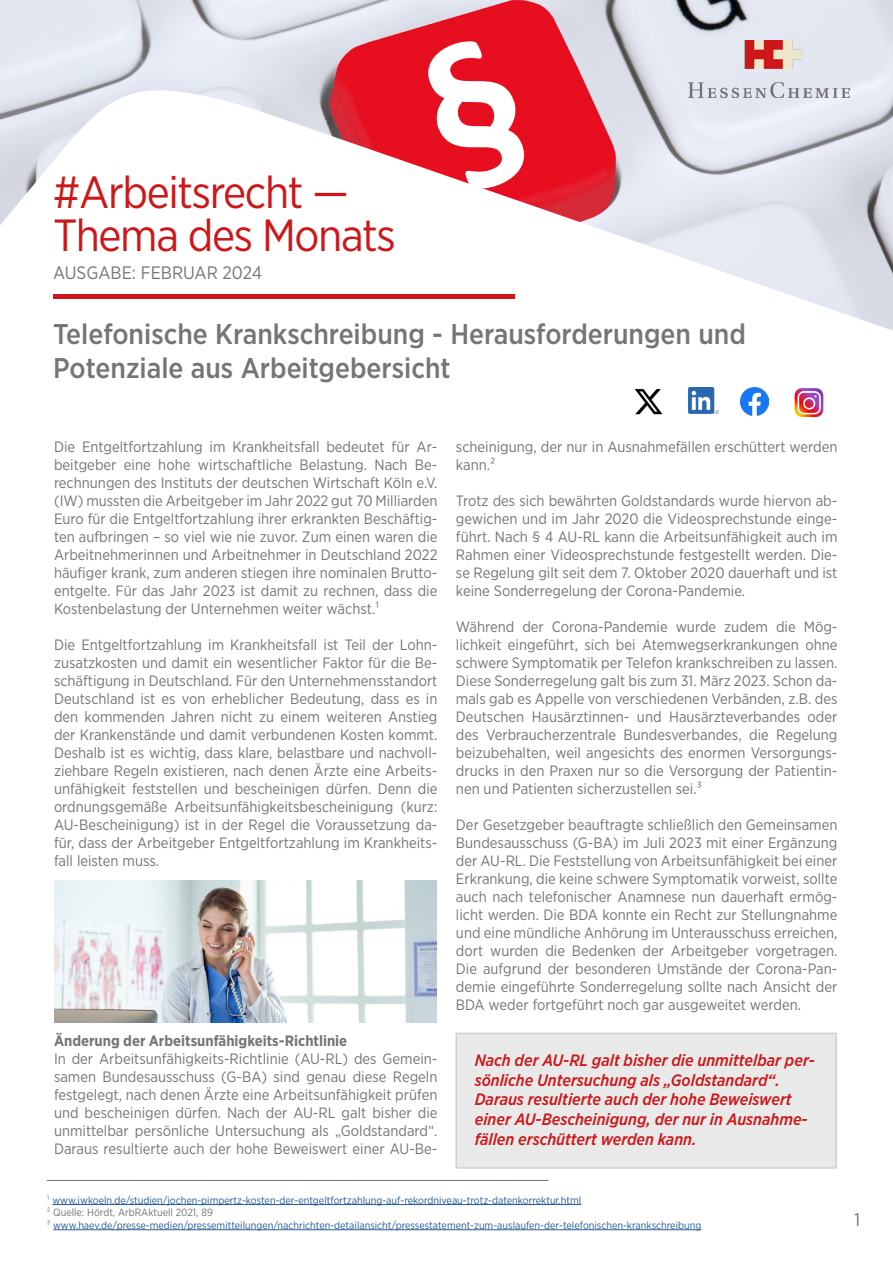
<style>
.page{position:relative;width:893px;height:1263px;background:#fff}
.page>*{position:absolute;margin:0;border:0;box-sizing:border-box;transform-origin:0 0}
.t1{font:45px/43.5px "Gotham Narrow";letter-spacing:-.03em;color:#cd1719}
.t2{font:500 28.5px/34.2px "Gotham Narrow";color:#747577}
.t3{font:18px "Gotham Narrow";color:#747577}
.t4{font:italic 500 16.5px/19.8px "Gotham Narrow";color:#cd1719}
.t5{font:15px/18px "Gotham Narrow";color:#747577;text-align:justify}
.t6{font:700 15px "Gotham Narrow";color:#747577}
.t7{font:10.5px/12.6px "Gotham Narrow";color:#275b9b}
.s1{color:#747577}
</style>
<div class="page">
<img style="left:0;top:0;width:893px;height:331px">
<img style="left:689px;top:40px;width:161px;height:58px">
<hr style="left:53px;top:295px;width:461px;height:4px;background:#cd1719">
<img style="left:54px;top:881px;width:383px;height:142px">
<img style="left:634px;top:389px;width:29px;height:26px">
<img style="left:689px;top:388px;width:30px;height:25px">
<div style="left:456px;top:1033px;width:380px;height:135px;background:#eae9ea"></div>
<div style="left:455px;top:1033px;width:382px;height:136px;border:2px solid #b8b6b7"></div>
<img style="left:740px;top:387px;width:28px;height:28px">
<img style="left:794px;top:388px;width:30px;height:30px">
<hr style="left:47px;top:1180px;width:502px;height:1px;background:#747577">
<hr style="left:53px;top:1204px;width:528px;height:1px;background:#275b9b">
<hr style="left:53px;top:1229px;width:648px;height:1px;background:#275b9b">
<h1 class="t1" style="left:53px;top:169px;width:344px">#Arbeitsrecht —<br>Thema des Monats</h1>
<p class="t3" style="left:53px;top:262px;width:210px">AUSGABE: FEBRUAR 2024</p>
<h2 class="t2" style="left:53px;top:317px;width:694px">Telefonische Krankschreibung - Herausforderungen und<br>Potenziale aus Arbeitgebersicht</h2>
<p class="t5" style="left:54px;top:438px;width:385px">Die Entgeltfortzahlung im Krankheitsfall bedeutet für Ar&shy;beitgeber eine hohe wirtschaftliche Belastung. Nach Be&shy;rechnungen des Instituts der deutschen Wirtschaft Köln e.V. (IW) mussten die Arbeitgeber im Jahr 2022 gut 70 Milliarden Euro für die Entgeltfortzahlung ihrer erkrankten Beschäftig&shy;ten aufbringen – so viel wie nie zuvor. Zum einen waren die Arbeitnehmerinnen und Arbeitnehmer in Deutschland 2022 häufiger krank, zum anderen stiegen ihre nominalen Brutto&shy;entgelte. Für das Jahr 2023 ist damit zu rechnen, dass die Kostenbelastung der Unternehmen weiter wächst.¹</p>
<p class="t5" style="left:54px;top:636px;width:385px">Die Entgeltfortzahlung im Krankheitsfall ist Teil der Lohn&shy;zusatzkosten und damit ein wesentlicher Faktor für die Be&shy;schäftigung in Deutschland. Für den Unternehmensstandort Deutschland ist es von erheblicher Bedeutung, dass es in den kommenden Jahren nicht zu einem weiteren Anstieg der Krankenstände und damit verbundenen Kosten kommt.<br>Deshalb ist es wichtig, dass klare, belastbare und nachvoll&shy;ziehbare Regeln existieren, nach denen Ärzte eine Arbeits&shy;unfähigkeit feststellen und bescheinigen dürfen. Denn die ordnungsgemäße Arbeitsunfähigkeitsbescheinigung (kurz:<br>AU-Bescheinigung) ist in der Regel die Voraussetzung da&shy;für, dass der Arbeitgeber Entgeltfortzahlung im Krankheits&shy;fall leisten muss.</p>
<p class="t6" style="left:54px;top:1031px;width:295px">Änderung der Arbeitsunfähigkeits-Richtlinie</p>
<p class="t5" style="left:54px;top:1050px;width:385px">In der Arbeitsunfähigkeits-Richtlinie (AU-RL) des Gemein&shy;samen Bundesausschuss (G-BA) sind genau diese Regeln festgelegt, nach denen Ärzte eine Arbeitsunfähigkeit prüfen und bescheinigen dürfen. Nach der AU-RL galt bisher die unmittelbar persönliche Untersuchung als „Goldstandard“.<br>Daraus resultierte auch der hohe Beweiswert einer AU-Be-</p>
<p class="t5" style="left:456px;top:438px;width:383px">scheinigung, der nur in Ausnahmefällen erschüttert werden kann.²</p>
<p class="t5" style="left:456px;top:492px;width:383px">Trotz des sich bewährten Goldstandards wurde hiervon ab&shy;gewichen und im Jahr 2020 die Videosprechstunde einge&shy;führt. Nach § 4 AU-RL kann die Arbeitsunfähigkeit auch im Rahmen einer Videosprechstunde festgestellt werden. Die&shy;se Regelung gilt seit dem 7. Oktober 2020 dauerhaft und ist keine Sonderregelung der Corona-Pandemie.</p>
<p class="t5" style="left:456px;top:618px;width:383px">Während der Corona-Pandemie wurde zudem die Mög&shy;lichkeit eingeführt, sich bei Atemwegserkrankungen ohne schwere Symptomatik per Telefon krankschreiben zu lassen.<br>Diese Sonderregelung galt bis zum 31. März 2023. Schon da&shy;mals gab es Appelle von verschiedenen Verbänden, z.B. des Deutschen Hausärztinnen- und Hausärzteverbandes oder des Verbraucherzentrale Bundesverbandes, die Regelung beizubehalten, weil angesichts des enormen Versorgungs&shy;drucks in den Praxen nur so die Versorgung der Patientin&shy;nen und Patienten sicherzustellen sei.³</p>
<p class="t5" style="left:456px;top:816px;width:383px">Der Gesetzgeber beauftragte schließlich den Gemeinsamen Bundesausschuss (G-BA) im Juli 2023 mit einer Ergänzung der AU-RL. Die Feststellung von Arbeitsunfähigkeit bei einer Erkrankung, die keine schwere Symptomatik vorweist, sollte auch nach telefonischer Anamnese nun dauerhaft ermög&shy;licht werden. Die BDA konnte ein Recht zur Stellungnahme und eine mündliche Anhörung im Unterausschuss erreichen, dort wurden die Bedenken der Arbeitgeber vorgetragen.<br>Die aufgrund der besonderen Umstände der Corona-Pan&shy;demie eingeführte Sonderregelung sollte nach Ansicht der BDA weder fortgeführt noch gar ausgeweitet werden.</p>
<p class="t4" style="left:475px;top:1050px;width:342px">Nach der AU-RL galt bisher die unmittelbar per&shy;sönliche Untersuchung als „Goldstandard“.<br>Daraus resultierte auch der hohe Beweiswert einer AU-Bescheinigung, der nur in Ausnahme&shy;fällen erschüttert werden kann.</p>
<p class="t7" style="left:47px;top:1193px;width:656px"><span class="s1">¹</span> www.iwkoeln.de/studien/jochen-pimpertz-kosten-der-entgeltfortzahlung-auf-rekordniveau-trotz-datenkorrektur.html<br><span class="s1">² Quelle: Hördt, ArbRAktuell 2021, 89<br>³</span> www.haev.de/presse-medien/pressemitteilungen/nachrichten-detailansicht/pressestatement-zum-auslaufen-der-telefonischen-krankschreibung</p>
<p class="t3" style="left:855px;top:1209px;width:7px">1</p>
</div>
